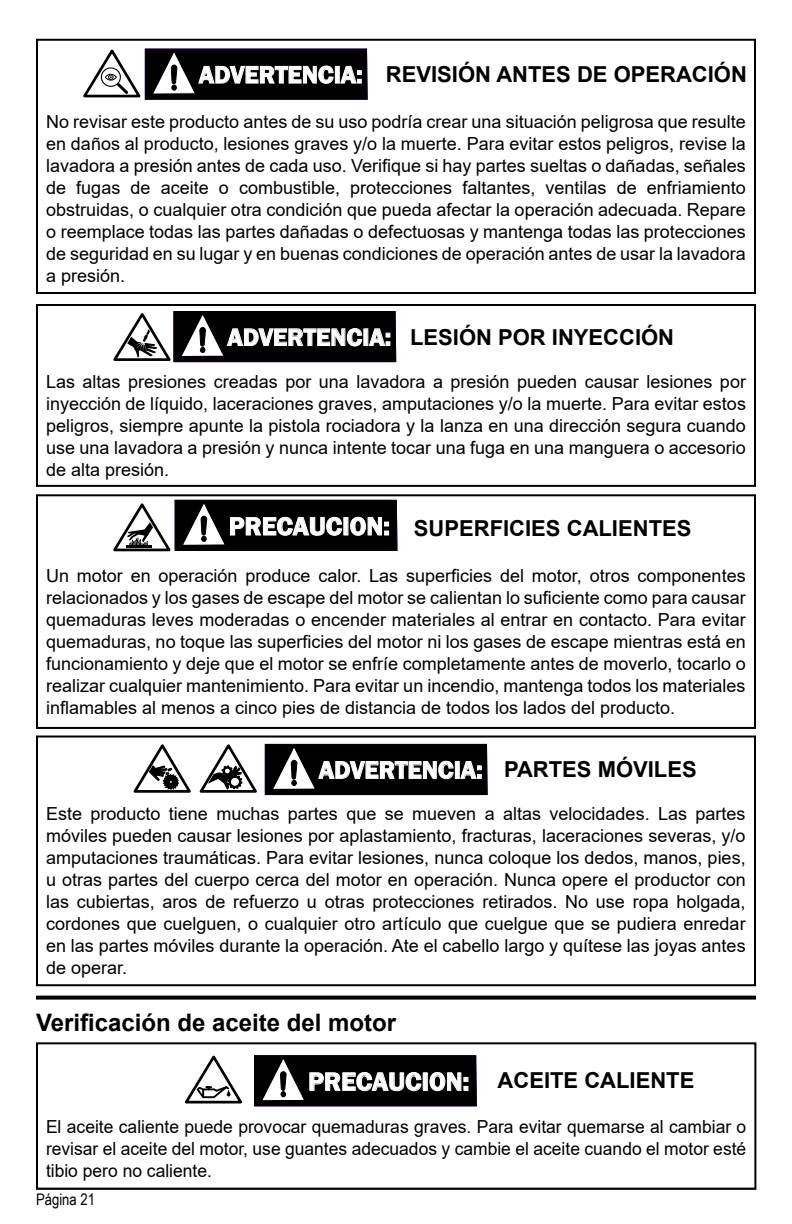
<style>
.page{position:relative;width:792px;height:1224px;background:#fff}
.page>*{position:absolute;margin:0;border:0;box-sizing:border-box;transform-origin:0 0}
.t1{font:700 24px "Arial";color:#000}
.t2{font:700 22px "Arial";color:#000}
.t3{font:18px/22px "Arial";color:#000;text-align:justify}
.t4{font:16px "Arial Narrow";color:#000}
.s1{font-family:"Franklin Gothic";font-weight:600;font-size:25px;color:#fff}
.s2{font-family:"Franklin Gothic";font-weight:600;font-size:26.2px;color:#fff}
</style>
<div class="page">
<svg style="left:36px;top:996px;width:720px;height:4px;background:#191919"></svg>
<div style="left:36px;top:736px;width:720px;height:250px;border:2px solid #000"></div>
<svg style="left:199px;top:744px;width:58px;height:49px"></svg>
<svg style="left:133px;top:744px;width:58px;height:49px"></svg>
<svg style="left:265px;top:744px;width:223px;height:51px;background:#101011"></svg>
<div style="left:36px;top:494px;width:720px;height:235px;border:2px solid #000"></div>
<svg style="left:113px;top:500px;width:284px;height:51px"></svg>
<div style="left:36px;top:304px;width:720px;height:183px;border:2px solid #000"></div>
<svg style="left:113px;top:311px;width:283px;height:51px"></svg>
<div style="left:36px;top:39px;width:720px;height:255px;border:2px solid #000"></div>
<svg style="left:83px;top:49px;width:285px;height:51px"></svg>
<div style="left:36px;top:1042px;width:720px;height:148px;border:2px solid #000"></div>
<svg style="left:185px;top:1055px;width:57px;height:49px"></svg>
<svg style="left:254px;top:1055px;width:223px;height:51px;background:#111011"></svg>
<p class="t2" style="left:199px;top:59px;width:550px"><span class="s1">ADVERTENCIA:</span> REVISIÓN ANTES DE OPERACIÓN</p>
<p class="t3" style="left:46px;top:111px;width:701px">No revisar este producto antes de su uso podría crear una situación peligrosa que resulte en daños al producto, lesiones graves y/o la muerte. Para evitar estos peligros, revise la lavadora a presión antes de cada uso. Verifique si hay partes sueltas o dañadas, señales de fugas de aceite o combustible, protecciones faltantes, ventilas de enfriamiento obstruidas, o cualquier otra condición que pueda afectar la operación adecuada. Repare o reemplace todas las partes dañadas o defectuosas y mantenga todas las protecciones de seguridad en su lugar y en buenas condiciones de operación antes de usar la lavadora a presión.</p>
<p class="t2" style="left:228px;top:322px;width:448px"><span class="s1">ADVERTENCIA:</span> LESIÓN POR INYECCIÓN</p>
<p class="t3" style="left:46px;top:371px;width:701px">Las altas presiones creadas por una lavadora a presión pueden causar lesiones por inyección de líquido, laceraciones graves, amputaciones y/o la muerte. Para evitar estos peligros, siempre apunte la pistola rociadora y la lanza en una dirección segura cuando use una lavadora a presión y nunca intente tocar una fuga en una manguera o accesorio de alta presión.</p>
<p class="t2" style="left:229px;top:513px;width:464px"><span class="s2">PRECAUCION:</span> SUPERFICIES CALIENTES</p>
<p class="t3" style="left:46px;top:565px;width:701px">Un motor en operación produce calor. Las superficies del motor, otros componentes relacionados y los gases de escape del motor se calientan lo suficiente como para causar quemaduras leves moderadas o encender materiales al entrar en contacto. Para evitar quemaduras, no toque las superficies del motor ni los gases de escape mientras está en funcionamiento y deje que el motor se enfríe completamente antes de moverlo, tocarlo o realizar cualquier mantenimiento. Para evitar un incendio, mantenga todos los materiales inflamables al menos a cinco pies de distancia de todos los lados del producto.</p>
<p class="t2" style="left:319px;top:753px;width:379px"><span class="s1">ADVERTENCIA:</span> PARTES MÓVILES</p>
<p class="t3" style="left:46px;top:803px;width:701px">Este producto tiene muchas partes que se mueven a altas velocidades. Las partes móviles pueden causar lesiones por aplastamiento, fracturas, laceraciones severas, y/o amputaciones traumáticas. Para evitar lesiones, nunca coloque los dedos, manos, pies, u otras partes del cuerpo cerca del motor en operación. Nunca opere el productor con las cubiertas, aros de refuerzo u otras protecciones retirados. No use ropa holgada, cordones que cuelguen, o cualquier otro artículo que cuelgue que se pudiera enredar en las partes móviles durante la operación. Ate el cabello largo y quítese las joyas antes de operar.</p>
<h1 class="t1" style="left:36px;top:1006px;width:362px">Verificación de aceite del motor</h1>
<p class="t2" style="left:308px;top:1065px;width:388px"><span class="s2">PRECAUCION:</span> ACEITE CALIENTE</p>
<p class="t3" style="left:46px;top:1116px;width:702px">El aceite caliente puede provocar quemaduras graves. Para evitar quemarse al cambiar o revisar el aceite del motor, use guantes adecuados y cambie el aceite cuando el motor esté tibio pero no caliente.</p>
<p class="t4" style="left:36px;top:1188px;width:61px">Página 21</p>
</div>
